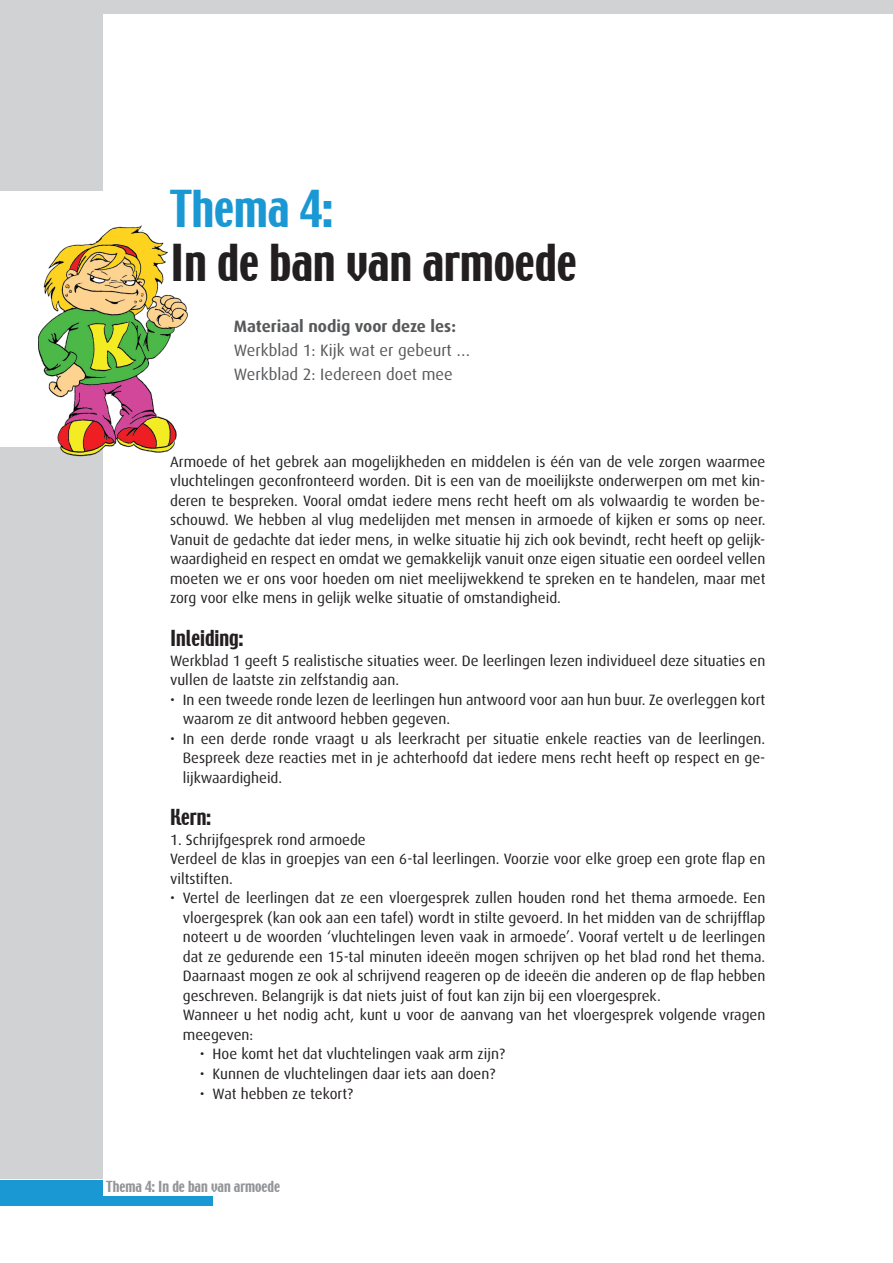
<style>
.page{position:relative;width:893px;height:1263px;background:#fff}
.page>*{position:absolute;margin:0;border:0;box-sizing:border-box;transform-origin:0 0}
.hoofdtitel{font:45px "Techno";color:#231f20}
.hoofdtitel-2{font:45px "Techno";color:#1998d3}
.titel_02{font:19.5px "Techno";color:#231f20}
.body{font:16.5px "Dax";color:#57585a}
.body-2{font:700 16.5px "Dax";color:#57585a}
.body-3{font:15px/19.5px "Dax";color:#231f20}
.t1{font:13.5px "Techno";color:#939598}
</style>
<div class="page">
<div style="left:0;top:0;width:893px;height:1178px;background:#d1d2d4"></div>
<div style="left:103px;top:14px;width:790px;height:1166px;background:#fff"></div>
<div style="left:0;top:1180px;width:213px;height:25px;background:#1998d3"></div>
<div style="left:103px;top:1161px;width:121px;height:34px;background:#fff"></div>
<div style="left:0;top:191px;width:787px;height:255px;background:#fff"></div>
<img style="left:38px;top:222px;width:150px;height:235px">
<p class="hoofdtitel-2" style="left:170px;top:179px;width:164px">Thema 4:</p>
<p class="hoofdtitel" style="left:170px;top:233px;width:408px">In de ban van armoede</p>
<p class="body-2" style="left:234px;top:317px;width:224px">Materiaal nodig voor deze les:</p>
<p class="body" style="left:234px;top:341px;width:238px">Werkblad 1: Kijk wat er gebeurt …</p>
<p class="body" style="left:234px;top:365px;width:220px">Werkblad 2: Iedereen doet mee</p>
<p class="body-3" style="left:170px;top:452px;width:597px;text-align:justify">Armoede of het gebrek aan mogelijkheden en middelen is één van de vele zorgen waarmee vluchtelingen geconfronteerd worden. Dit is een van de moeilijkste onderwerpen om met kin&shy;deren te bespreken. Vooral omdat iedere mens recht heeft om als volwaardig te worden be&shy;schouwd. We hebben al vlug medelijden met mensen in armoede of kijken er soms op neer.<br>Vanuit de gedachte dat ieder mens, in welke situatie hij zich ook bevindt, recht heeft op gelijk&shy;waardigheid en respect en omdat we gemakkelijk vanuit onze eigen situatie een oordeel vellen moeten we er ons voor hoeden om niet meelijwekkend te spreken en te handelen, maar met zorg voor elke mens in gelijk welke situatie of omstandigheid.</p>
<p class="titel_02" style="left:170px;top:625px;width:75px">Inleiding:</p>
<p class="body-3" style="left:170px;top:651px;width:597px">Werkblad 1 geeft 5 realistische situaties weer. De leerlingen lezen individueel deze situaties en vullen de laatste zin zelfstandig aan.</p>
<p class="body-3" style="left:183px;top:690px;width:584px;text-indent:-13px">• In een tweede ronde lezen de leerlingen hun antwoord voor aan hun buur. Ze overleggen kort waarom ze dit antwoord hebben gegeven.</p>
<p class="body-3" style="left:183px;top:729px;width:584px;text-align:justify;text-indent:-13px">• In een derde ronde vraagt u als leerkracht per situatie enkele reacties van de leerlingen.<br>Bespreek deze reacties met in je achterhoofd dat iedere mens recht heeft op respect en ge&shy;lijkwaardigheid.</p>
<p class="titel_02" style="left:170px;top:804px;width:42px">Kern:</p>
<p class="body-3" style="left:170px;top:830px;width:197px">1. Schrijfgesprek rond armoede</p>
<p class="body-3" style="left:170px;top:850px;width:597px">Verdeel de klas in groepjes van een 6-tal leerlingen. Voorzie voor elke groep een grote flap en viltstiften.</p>
<p class="body-3" style="left:183px;top:889px;width:584px;text-align:justify;text-indent:-13px">• Vertel de leerlingen dat ze een vloergesprek zullen houden rond het thema armoede. Een vloergesprek (kan ook aan een tafel) wordt in stilte gevoerd. In het midden van de schrijfflap noteert u de woorden ‘vluchtelingen leven vaak in armoede’. Vooraf vertelt u de leerlingen dat ze gedurende een 15-tal minuten ideeën mogen schrijven op het blad rond het thema.<br>Daarnaast mogen ze ook al schrijvend reageren op de ideeën die anderen op de flap hebben geschreven. Belangrijk is dat niets juist of fout kan zijn bij een vloergesprek.</p>
<p class="body-3" style="left:183px;top:1006px;width:584px">Wanneer u het nodig acht, kunt u voor de aanvang van het vloergesprek volgende vragen meegeven:</p>
<p class="body-3" style="left:200px;top:1045px;width:307px">• Hoe komt het dat vluchtelingen vaak arm zijn?</p>
<p class="body-3" style="left:200px;top:1064px;width:297px">• Kunnen de vluchtelingen daar iets aan doen?</p>
<p class="body-3" style="left:200px;top:1084px;width:155px">• Wat hebben ze tekort?</p>
<p class="t1" style="left:106px;top:1178px;width:175px">Thema 4: In de ban van armoede</p>
</div>
